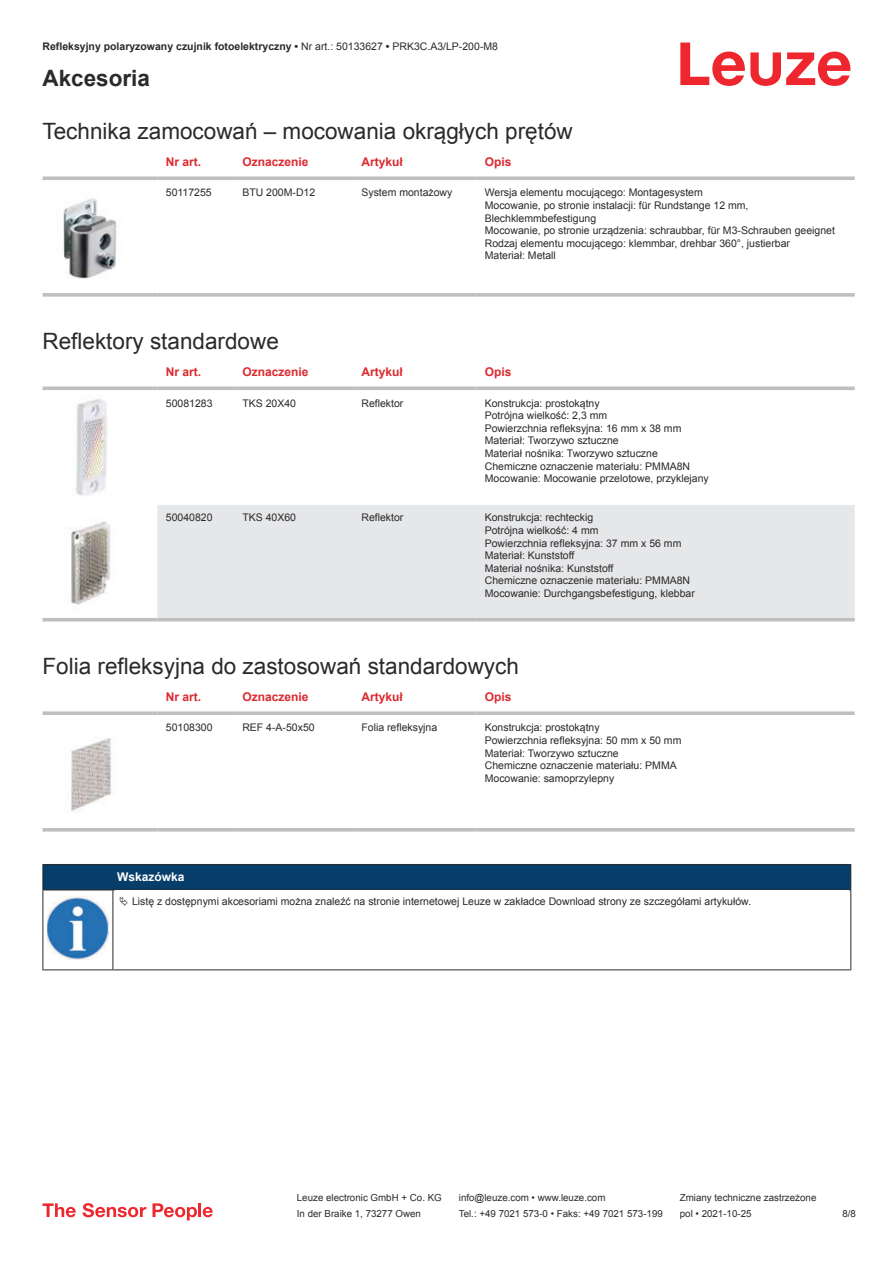
<style>
.page{position:relative;width:893px;height:1263px;background:#fff}
.page>*{position:absolute;margin:0;border:0;box-sizing:border-box;transform-origin:0 0}
.t1{font:22.5px "Arial";color:#2b292a}
.t2{font:700 22.5px "Arial";color:#2b292a}
.t3{font:700 12px "Arial";color:#db2a30}
.t4{font:700 12px "Arial";color:#fff}
.t5{font:10.5px/12.6px "Arial";color:#2b292a}
.t6{font:700 10.5px "Arial";color:#2b292a}
.t7{font:9.75px "Arial";color:#2b292a}
.s1{font-weight:400}
</style>
<div class="page">
<svg style="left:680px;top:43px;width:170px;height:43px"></svg>
<svg style="left:43px;top:176px;width:114px;height:4px"></svg>
<svg style="left:157px;top:176px;width:77px;height:4px"></svg>
<svg style="left:234px;top:176px;width:119px;height:4px"></svg>
<svg style="left:353px;top:176px;width:123px;height:4px"></svg>
<svg style="left:476px;top:176px;width:379px;height:4px;background:#c4c6c8"></svg>
<svg style="left:43px;top:293px;width:114px;height:4px"></svg>
<svg style="left:157px;top:293px;width:77px;height:4px"></svg>
<svg style="left:234px;top:293px;width:119px;height:4px"></svg>
<svg style="left:353px;top:293px;width:123px;height:4px"></svg>
<svg style="left:476px;top:293px;width:379px;height:4px;background:#c3c5c7"></svg>
<img style="left:63px;top:198px;width:54px;height:81px">
<div style="left:157px;top:505px;width:698px;height:113px;background:#e6e7e9"></div>
<svg style="left:43px;top:386px;width:114px;height:4px"></svg>
<svg style="left:157px;top:386px;width:77px;height:4px"></svg>
<svg style="left:234px;top:386px;width:119px;height:4px"></svg>
<svg style="left:353px;top:386px;width:123px;height:4px"></svg>
<svg style="left:476px;top:386px;width:379px;height:4px;background:#c5c7c9"></svg>
<hr style="left:43px;top:618px;width:114px;height:3px;background:#bdbfc1">
<hr style="left:157px;top:618px;width:77px;height:3px;background:#bdbfc1">
<hr style="left:234px;top:618px;width:119px;height:3px;background:#bdbfc1">
<hr style="left:353px;top:618px;width:123px;height:3px;background:#bdbfc1">
<hr style="left:476px;top:618px;width:379px;height:3px;background:#bdbfc1">
<img style="left:73px;top:399px;width:34px;height:97px">
<img style="left:70px;top:521px;width:41px;height:84px">
<svg style="left:43px;top:831px;width:812px;height:1px"></svg>
<svg style="left:43px;top:711px;width:114px;height:4px"></svg>
<svg style="left:157px;top:711px;width:77px;height:4px"></svg>
<svg style="left:234px;top:711px;width:119px;height:4px"></svg>
<svg style="left:353px;top:711px;width:123px;height:4px"></svg>
<svg style="left:476px;top:711px;width:379px;height:4px;background:#c3c5c7"></svg>
<hr style="left:43px;top:828px;width:114px;height:3px;background:#bdbfc1">
<hr style="left:157px;top:828px;width:77px;height:3px;background:#bdbfc1">
<hr style="left:234px;top:828px;width:119px;height:3px;background:#bdbfc1">
<hr style="left:353px;top:828px;width:123px;height:3px;background:#bdbfc1">
<hr style="left:476px;top:828px;width:379px;height:3px;background:#bdbfc1">
<img style="left:71px;top:738px;width:41px;height:74px">
<hr style="left:43px;top:890px;width:70px;height:1px;background:#2b292a">
<svg style="left:43px;top:864px;width:808px;height:26px;background:#083b65"></svg>
<hr style="left:113px;top:890px;width:738px;height:1px;background:#2b292a">
<hr style="left:43px;top:890px;width:1px;height:75px;background:#2b292a">
<hr style="left:113px;top:890px;width:1px;height:75px;background:#2b292a">
<hr style="left:850px;top:890px;width:1px;height:75px;background:#2b292a">
<hr style="left:43px;top:969px;width:70px;height:1px;background:#2b292a">
<hr style="left:113px;top:969px;width:738px;height:1px;background:#2b292a">
<img style="left:47px;top:896px;width:61px;height:63px">
<svg style="left:43px;top:1203px;width:33px;height:14px"></svg>
<svg style="left:83px;top:1203px;width:63px;height:14px"></svg>
<svg style="left:153px;top:1203px;width:44px;height:17px"></svg>
<hr style="left:198px;top:1203px;width:3px;height:14px;background:#ed272d">
<svg style="left:203px;top:1207px;width:10px;height:10px"></svg>
<p class="t6" style="left:43px;top:43px;width:457px">Refleksyjny polaryzowany czujnik fotoelektryczny • <span class="s1">Nr art.: 50133627</span> • <span class="s1">PRK3C.A3/LP-200-M8</span></p>
<h1 class="t2" style="left:43px;top:70px;width:109px">Akcesoria</h1>
<h1 class="t1" style="left:43px;top:116px;width:532px">Technika zamocowań – mocowania okrągłych prętów</h1>
<p class="t3" style="left:166px;top:153px;width:37px">Nr art.</p>
<p class="t3" style="left:242px;top:157px;width:68px">Oznaczenie</p>
<p class="t3" style="left:361px;top:153px;width:43px">Artykuł</p>
<p class="t3" style="left:485px;top:157px;width:28px">Opis</p>
<p class="t5" style="left:166px;top:187px;width:47px">50117255</p>
<p class="t5" style="left:242px;top:187px;width:74px">BTU 200M-D12</p>
<p class="t5" style="left:361px;top:186px;width:93px">System montażowy</p>
<p class="t5" style="left:485px;top:186px;width:352px">Wersja elementu mocującego: Montagesystem<br>Mocowanie, po stronie instalacji: für Rundstange 12 mm, Blechklemmbefestigung<br>Mocowanie, po stronie urządzenia: schraubbar, für M3-Schrauben geeignet Rodzaj elementu mocującego: klemmbar, drehbar 360°, justierbar<br>Materiał: Metall</p>
<h1 class="t1" style="left:43px;top:326px;width:238px">Reflektory standardowe</h1>
<p class="t3" style="left:166px;top:363px;width:37px">Nr art.</p>
<p class="t3" style="left:242px;top:367px;width:68px">Oznaczenie</p>
<p class="t3" style="left:361px;top:363px;width:43px">Artykuł</p>
<p class="t3" style="left:485px;top:367px;width:28px">Opis</p>
<p class="t5" style="left:166px;top:397px;width:48px">50081283</p>
<p class="t5" style="left:242px;top:396px;width:55px">TKS 20X40</p>
<p class="t5" style="left:361px;top:396px;width:44px">Reflektor</p>
<p class="t5" style="left:485px;top:396px;width:226px">Konstrukcja: prostokątny<br>Potrójna wielkość: 2,3 mm<br>Powierzchnia refleksyjna: 16 mm x 38 mm Materiał: Tworzywo sztuczne<br>Materiał nośnika: Tworzywo sztuczne Chemiczne oznaczenie materiału: PMMA8N Mocowanie: Mocowanie przelotowe, przyklejany</p>
<p class="t5" style="left:166px;top:511px;width:48px">50040820</p>
<p class="t5" style="left:242px;top:511px;width:55px">TKS 40X60</p>
<p class="t5" style="left:361px;top:511px;width:44px">Reflektor</p>
<p class="t5" style="left:485px;top:511px;width:212px">Konstrukcja: rechteckig<br>Potrójna wielkość: 4 mm<br>Powierzchnia refleksyjna: 37 mm x 56 mm<br>Materiał: Kunststoff<br>Materiał nośnika: Kunststoff<br>Chemiczne oznaczenie materiału: PMMA8N<br>Mocowanie: Durchgangsbefestigung, klebbar</p>
<h1 class="t1" style="left:43px;top:651px;width:478px">Folia refleksyjna do zastosowań standardowych</h1>
<p class="t3" style="left:166px;top:688px;width:37px">Nr art.</p>
<p class="t3" style="left:242px;top:692px;width:68px">Oznaczenie</p>
<p class="t3" style="left:361px;top:688px;width:43px">Artykuł</p>
<p class="t3" style="left:485px;top:692px;width:28px">Opis</p>
<p class="t5" style="left:166px;top:722px;width:48px">50108300</p>
<p class="t5" style="left:242px;top:721px;width:74px">REF 4-A-50x50</p>
<p class="t5" style="left:361px;top:721px;width:77px">Folia refleksyjna</p>
<p class="t5" style="left:485px;top:721px;width:198px">Konstrukcja: prostokątny<br>Powierzchnia refleksyjna: 50 mm x 50 mm<br>Materiał: Tworzywo sztuczne<br>Chemiczne oznaczenie materiału: PMMA<br>Mocowanie: samoprzylepny</p>
<p class="t4" style="left:117px;top:869px;width:69px">Wskazówka</p>
<p class="t5" style="left:132px;top:895px;width:621px">Listę z dostępnymi akcesoriami można znaleźć na stronie internetowej Leuze w zakładce Download strony ze szczegółami artykułów.</p>
<p class="t7" style="left:297px;top:1191px;width:146px">Leuze electronic GmbH + Co. KG</p>
<p class="t7" style="left:459px;top:1191px;width:148px">info@leuze.com • www.leuze.com</p>
<p class="t7" style="left:680px;top:1191px;width:138px">Zmiany techniczne zastrzeżone</p>
<p class="t7" style="left:297px;top:1210px;width:126px">In der Braike 1, 73277 Owen</p>
<p class="t7" style="left:459px;top:1207px;width:205px">Tel.: +49 7021 573-0 • Faks: +49 7021 573-199</p>
<p class="t7" style="left:680px;top:1207px;width:73px">pol • 2021-10-25</p>
<p class="t7" style="left:842px;top:1210px;width:15px">8 /8</p>
</div>
